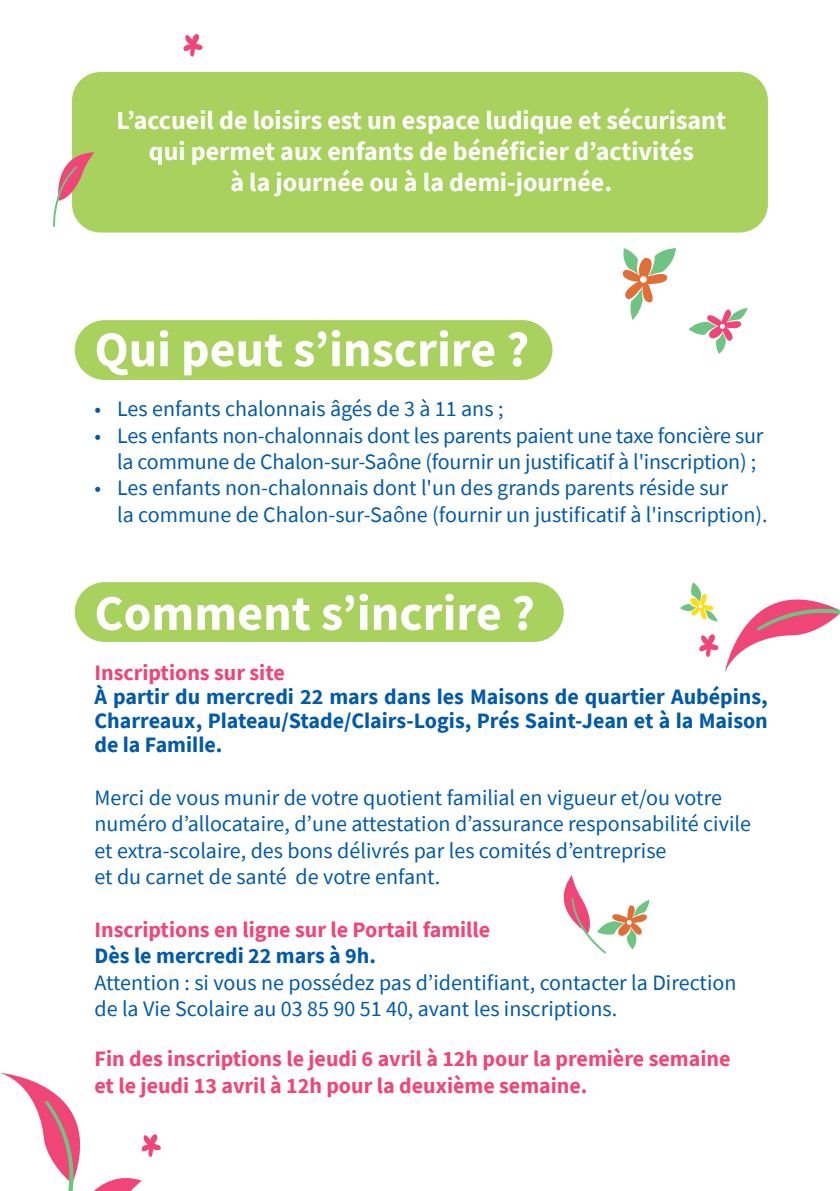
<style>
.page{position:relative;width:840px;height:1191px;background:#fff}
.page>*{position:absolute;margin:0;border:0;box-sizing:border-box;transform-origin:0 0}
.t1{font:700 50px "Source Sans Pro";color:#fff}
.t2{font:700 26px/31.2px "Source Sans Pro";color:#fff;text-align:center}
.t3{font:22px/26.4px "Source Sans Pro";color:#015aaa}
.t4{font:700 22px/26.4px "Source Sans Pro";color:#f04577}
.t5{font:700 22px/24px "Source Sans Pro";color:#015aaa;text-align:justify}
</style>
<div class="page">
<div style="left:75px;top:582px;width:488px;height:60px;background:#a8d15d;border-radius:30px"></div>
<div style="left:75px;top:320px;width:477px;height:60px;background:#a8d15d;border-radius:30px"></div>
<div style="left:72px;top:72px;width:695px;height:160px;background:#a8d15d;border-radius:28px"></div>
<svg style="left:622px;top:248px;width:54px;height:72px"></svg>
<svg style="left:639px;top:276px;width:7px;height:7px"></svg>
<svg style="left:688px;top:307px;width:60px;height:47px"></svg>
<svg style="left:571px;top:897px;width:35px;height:56px"></svg>
<svg style="left:563px;top:875px;width:87px;height:74px"></svg>
<svg style="left:53px;top:152px;width:41px;height:75px"></svg>
<svg style="left:680px;top:582px;width:159px;height:90px"></svg>
<svg style="left:183px;top:34px;width:20px;height:23px"></svg>
<svg style="left:0;top:1072px;width:161px;height:119px"></svg>
<p class="t2" style="left:116px;top:104px;width:610px">L’accueil de loisirs est un espace ludique et sécurisant qui permet aux enfants de bénéficier d’activités<br>à la journée ou à la demi-journée.</p>
<h1 class="t1" style="left:94px;top:316px;width:436px">Qui peut s’inscrire ?</h1>
<p class="t3" style="left:94px;top:395px;width:410px">• Les enfants chalonnais âgés de 3 à 11 ans ;</p>
<p class="t3" style="left:117px;top:422px;width:647px;text-indent:-23px">• Les enfants non-chalonnais dont les parents paient une taxe foncière sur la commune de Chalon-sur-Saône (fournir un justificatif à l'inscription) ;</p>
<p class="t3" style="left:117px;top:475px;width:651px;text-indent:-23px">• Les enfants non-chalonnais dont l'un des grands parents réside sur<br>la commune de Chalon-sur-Saône (fournir un justificatif à l'inscription).</p>
<h1 class="t1" style="left:94px;top:579px;width:441px">Comment s’incrire ?</h1>
<p class="t4" style="left:94px;top:659px;width:192px">Inscriptions sur site</p>
<p class="t5" style="left:94px;top:684px;width:674px">À partir du mercredi 22 mars dans les Maisons de quartier Aubépins, Charreaux, Plateau/Stade/Clairs-Logis, Prés Saint-Jean et à la Maison de la Famille.</p>
<p class="t3" style="left:94px;top:784px;width:657px">Merci de vous munir de votre quotient familial en vigueur et/ou votre numéro d’allocataire, d’une attestation d’assurance responsabilité civile et extra-scolaire, des bons délivrés par les comités d’entreprise<br>et du carnet de santé de votre enfant.</p>
<p class="t4" style="left:94px;top:916px;width:397px">Inscriptions en ligne sur le Portail famille</p>
<p class="t5" style="left:94px;top:943px;width:283px">Dès le mercredi 22 mars à 9h.</p>
<p class="t3" style="left:94px;top:969px;width:643px">Attention : si vous ne possédez pas d’identifiant, contacter la Direction de la Vie Scolaire au 03 85 90 51 40, avant les inscriptions.</p>
<p class="t4" style="left:94px;top:1045px;width:637px">Fin des inscriptions le jeudi 6 avril à 12h pour la première semaine et le jeudi 13 avril à 12h pour la deuxième semaine.</p>
</div>
